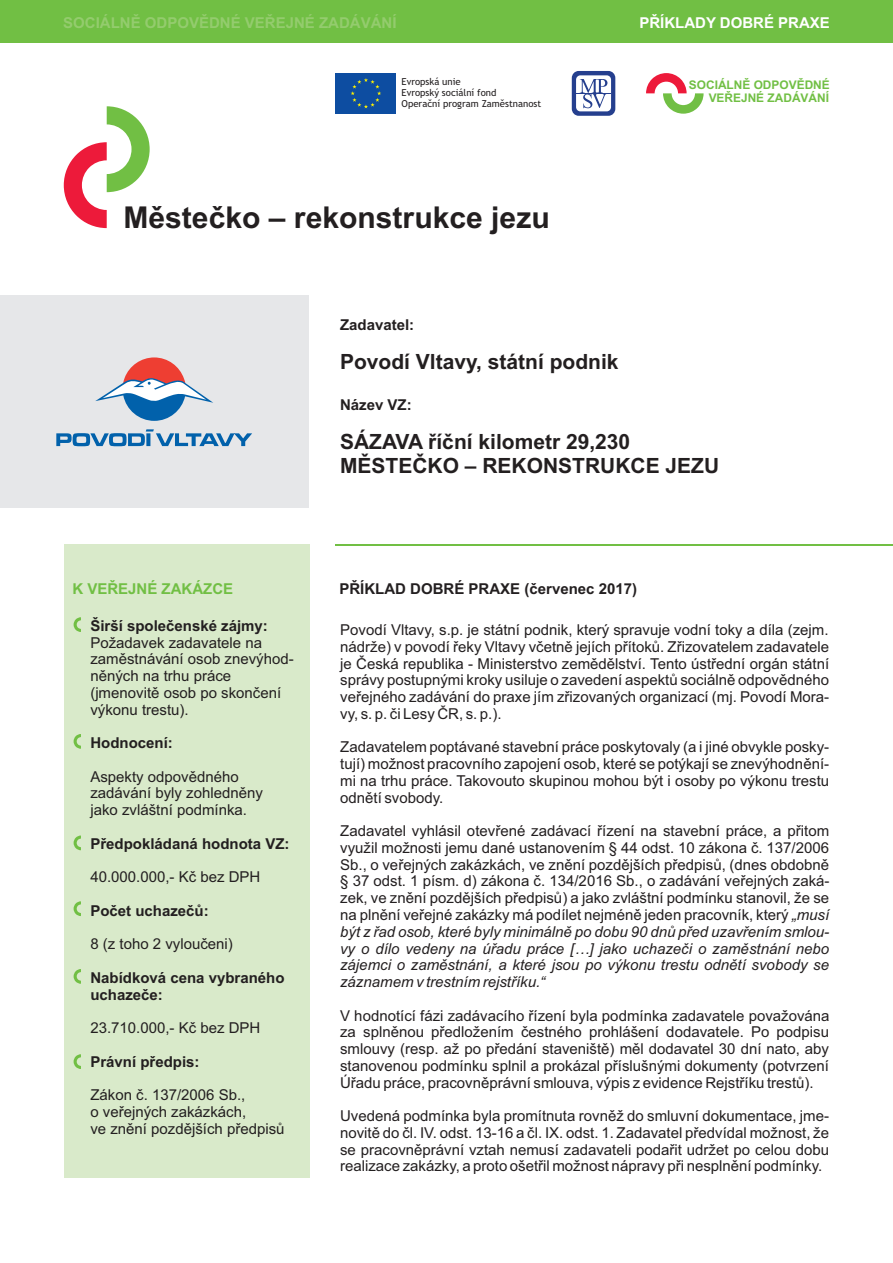
<style>
.page{position:relative;width:893px;height:1263px;background:#fff}
.page>*{position:absolute;margin:0;border:0;box-sizing:border-box;transform-origin:0 0}
.t1{font:700 30.15px "Arial";color:#231f20}
.t2{font:700 21px/23.4px "Arial";color:#231f20}
.t3{font:15px/16.8px "Arial";color:#231f20;text-align:justify}
.t4{font:700 15px/16.8px "Arial";color:#231f20}
.t5{font:700 15px "Arial";color:#94cc6e}
.t6{font:700 15px "Arial";color:#fff}
.t7{font:700 15px "Arial";color:#71bf44}
.t8{font:700 11.85px/12.8px "Arial";color:#71bf44;text-align:right}
.t9{font:9.6px/11.1px "Trebuchet MS";color:#231f20}
.s1{font-style:italic}
</style>
<div class="page">
<div style="left:64px;top:544px;width:245px;height:633px;background:#d9eaca"></div>
<div style="left:0;top:0;width:893px;height:43px;background:#71bf44"></div>
<hr style="left:336px;top:544px;width:557px;height:2px;background:#71bf44">
<svg style="left:64px;top:106px;width:86px;height:122px"></svg>
<svg style="left:572px;top:71px;width:43px;height:45px"></svg>
<div style="left:334px;top:72px;width:63px;height:43px;background:#0d4da1"></div>
<svg style="left:351px;top:78px;width:30px;height:30px"></svg>
<svg style="left:646px;top:73px;width:58px;height:41px"></svg>
<svg style="left:74px;top:617px;width:7px;height:15px"></svg>
<div style="left:0;top:295px;width:309px;height:213px;background:#e6e7e9"></div>
<svg style="left:56px;top:429px;width:196px;height:17px"></svg>
<svg style="left:95px;top:357px;width:118px;height:64px"></svg>
<svg style="left:74px;top:734px;width:7px;height:15px"></svg>
<svg style="left:74px;top:835px;width:7px;height:15px"></svg>
<svg style="left:74px;top:901px;width:7px;height:15px"></svg>
<svg style="left:74px;top:969px;width:7px;height:15px"></svg>
<svg style="left:74px;top:1054px;width:7px;height:15px"></svg>
<p class="t5" style="left:63px;top:17px;width:335px">SOCIÁLNĚ ODPOVĚDNÉ VEŘEJNÉ ZADÁVÁNÍ</p>
<p class="t6" style="left:639px;top:17px;width:192px">PŘÍKLADY DOBRÉ PRAXE</p>
<p class="t9" style="left:402px;top:77px;width:141px">Evropská unie<br>Evropský sociální fond<br>Operační program Zaměstnanost</p>
<p class="t8" style="left:689px;top:80px;width:142px">SOCIÁLNĚ ODPOVĚDNÉ<br>VEŘEJNÉ ZADÁVÁNÍ</p>
<h1 class="t1" style="left:123px;top:206px;width:428px">Městečko – rekonstrukce jezu</h1>
<p class="t7" style="left:72px;top:583px;width:162px">K VEŘEJNÉ ZAKÁZCE</p>
<p class="t4" style="left:90px;top:618px;width:179px">Širší společenské zájmy:</p>
<p class="t3" style="left:90px;top:635px;width:205px;text-align:left">Požadavek zadavatele na zaměstnávání osob znevýhod&shy;něných na trhu práce (jmenovitě osob po skončení výkonu trestu).</p>
<p class="t4" style="left:90px;top:736px;width:84px">Hodnocení:</p>
<p class="t3" style="left:90px;top:769px;width:174px;text-align:left">Aspekty odpovědného zadávání byly zohledněny jako zvláštní podmínka.</p>
<p class="t4" style="left:90px;top:836px;width:201px">Předpokládaná hodnota VZ:</p>
<p class="t3" style="left:90px;top:870px;width:172px">40.000.000,- Kč bez DPH</p>
<p class="t4" style="left:90px;top:903px;width:120px">Počet uchazečů:</p>
<p class="t3" style="left:90px;top:937px;width:144px">8 (z toho 2 vyloučeni)</p>
<p class="t4" style="left:90px;top:970px;width:196px">Nabídková cena vybraného uchazeče:</p>
<p class="t3" style="left:90px;top:1021px;width:172px">23.710.000,- Kč bez DPH</p>
<p class="t4" style="left:90px;top:1054px;width:111px">Právní předpis:</p>
<p class="t3" style="left:90px;top:1088px;width:196px;text-align:left">Zákon č. 137/2006 Sb.,<br>o veřejných zakázkách,<br>ve znění pozdějších předpisů</p>
<p class="t4" style="left:340px;top:318px;width:76px">Zadavatel:</p>
<h2 class="t2" style="left:340px;top:352px;width:280px">Povodí Vltavy, státní podnik</h2>
<p class="t4" style="left:340px;top:398px;width:73px">Název VZ:</p>
<h2 class="t2" style="left:340px;top:432px;width:381px">SÁZAVA říční kilometr 29,230<br>MĚSTEČKO – REKONSTRUKCE JEZU</h2>
<p class="t4" style="left:339px;top:581px;width:299px">PŘÍKLAD DOBRÉ PRAXE (červenec 2017)</p>
<p class="t3" style="left:340px;top:623px;width:490px">Povodí Vltavy, s.p. je státní podnik, který spravuje vodní toky a díla (zejm. nádrže) v povodí řeky Vltavy včetně jejích přítoků. Zřizovatelem zadavatele je Česká republika - Ministerstvo zemědělství. Tento ústřední orgán státní správy postupnými kroky usiluje o zavedení aspektů sociálně odpovědného veřejného zadávání do praxe jím zřizovaných organizací (mj. Povodí Mora&shy;vy, s. p. či Lesy ČR, s. p.).</p>
<p class="t3" style="left:340px;top:740px;width:491px">Zadavatelem poptávané stavební práce poskytovaly (a i jiné obvykle posky&shy;tují) možnost pracovního zapojení osob, které se potýkají se znevýhodnění&shy;mi na trhu práce. Takovouto skupinou mohou být i osoby po výkonu trestu odnětí svobody.</p>
<p class="t3" style="left:340px;top:824px;width:491px">Zadavatel vyhlásil otevřené zadávací řízení na stavební práce, a přitom využil možnosti jemu dané ustanovením § 44 odst. 10 zákona č. 137/2006<br>Sb., o veřejných zakázkách, ve znění pozdějších předpisů, (dnes obdobně § 37 odst. 1 písm. d) zákona č. 134/2016 Sb., o zadávání veřejných zaká&shy;zek, ve znění pozdějších předpisů) a jako zvláštní podmínku stanovil, že se na plnění veřejné zakázky má podílet nejméně jeden pracovník, který <span class="s1">„musí být z řad osob, které byly minimálně po dobu 90 dnů před uzavřením smlou&shy;vy o dílo vedeny na úřadu práce […] jako uchazeči o zaměstnání nebo zájemci o zaměstnání, a které jsou po výkonu trestu odnětí svobody se záznamem v trestním rejstříku.“</span></p>
<p class="t3" style="left:340px;top:1008px;width:491px">V hodnotící fázi zadávacího řízení byla podmínka zadavatele považována za splněnou předložením čestného prohlášení dodavatele. Po podpisu smlouvy (resp. až po předání staveniště) měl dodavatel 30 dní nato, aby stanovenou podmínku splnil a prokázal příslušnými dokumenty (potvrzení Úřadu práce, pracovněprávní smlouva, výpis z evidence Rejstříku trestů).</p>
<p class="t3" style="left:340px;top:1109px;width:490px">Uvedená podmínka byla promítnuta rovněž do smluvní dokumentace, jme&shy;novitě do čl. IV. odst. 13-16 a čl. IX. odst. 1. Zadavatel předvídal možnost, že se pracovněprávní vztah nemusí zadavateli podařit udržet po celou dobu realizace zakázky, a proto ošetřil možnost nápravy při nesplnění podmínky.</p>
</div>
